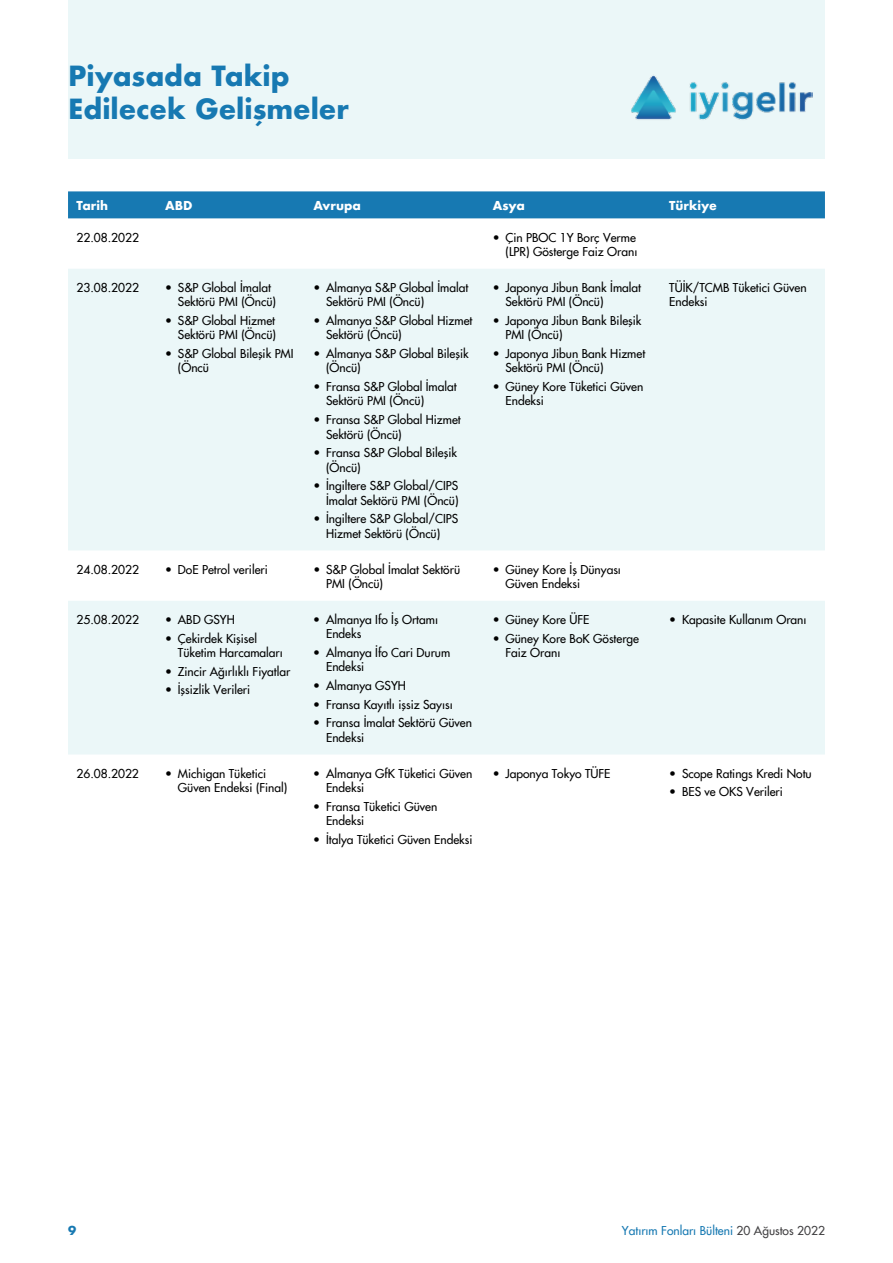
<style>
.page{position:relative;width:893px;height:1263px;background:#fff}
.page>*{position:absolute;margin:0;border:0;box-sizing:border-box;transform-origin:0 0}
.t1{font:700 27px/32.4px "Futura";color:#1779b2}
.t2{font:12px/14.4px "Futura";color:#000}
.t3{font:12px "Futura";color:#1779b2}
.t4{font:700 12px "Futura";color:#fff}
.t5{font:700 12px "Futura";color:#1779b2}
.s1{color:#414042}
</style>
<div class="page">
<div style="left:68px;top:0;width:757px;height:158px;background:#ebf7f8"></div>
<img style="left:631px;top:75px;width:181px;height:45px">
<div style="left:68px;top:191px;width:757px;height:27px;background:#1779b2"></div>
<svg style="left:68px;top:269px;width:757px;height:485px;background:#edf7f8"></svg>
<h1 class="t1" style="left:68px;top:60px;width:282px">Piyasada Takip<br>Edilecek Gelişmeler</h1>
<p class="t4" style="left:77px;top:197px;width:33px">Tarih</p>
<p class="t4" style="left:165px;top:197px;width:29px">ABD</p>
<p class="t4" style="left:313px;top:197px;width:49px">Avrupa</p>
<p class="t4" style="left:493px;top:197px;width:34px">Asya</p>
<p class="t4" style="left:669px;top:197px;width:49px">Türkiye</p>
<p class="t2" style="left:77px;top:230px;width:64px">22.08.2022</p>
<p class="t2" style="left:493px;top:230px;width:146px;text-align:right">• Çin PBOC 1Y Borç Verme (LPR) Gösterge Faiz Oranı</p>
<p class="t2" style="left:77px;top:280px;width:64px">23.08.2022</p>
<p class="t2" style="left:178px;top:280px;width:100px;text-indent:-13px">• S&amp;P Global İmalat<br>Sektörü PMI (Öncü)</p>
<p class="t2" style="left:165px;top:313px;width:112px;text-align:right">• S&amp;P Global Hizmet<br>Sektörü PMI (Öncü)</p>
<p class="t2" style="left:178px;top:346px;width:117px;text-indent:-13px">• S&amp;P Global Bileşik PMI (Öncü</p>
<p class="t2" style="left:669px;top:280px;width:139px">TÜİK/TCMB Tüketici Güven<br>Endeksi</p>
<p class="t2" style="left:505px;top:280px;width:137px;text-indent:-13px">• Japonya Jibun Bank İmalat<br>Sektörü PMI (Öncü)</p>
<p class="t2" style="left:505px;top:313px;width:137px;text-indent:-13px">• Japonya Jibun Bank Bileşik<br>PMI (Öncü)</p>
<p class="t2" style="left:505px;top:346px;width:141px;text-indent:-13px">• Japonya Jibun Bank Hizmet<br>Sektörü PMI (Öncü)</p>
<p class="t2" style="left:505px;top:379px;width:139px;text-indent:-13px">• Güney Kore Tüketici Güven<br>Endeksi</p>
<p class="t2" style="left:326px;top:280px;width:144px;text-indent:-13px">• Almanya S&amp;P Global İmalat<br>Sektörü PMI (Öncü)</p>
<p class="t2" style="left:326px;top:313px;width:148px;text-indent:-13px">• Almanya S&amp;P Global Hizmet<br>Sektörü (Öncü)</p>
<p class="t2" style="left:326px;top:346px;width:144px;text-indent:-13px">• Almanya S&amp;P Global Bileşik (Öncü)</p>
<p class="t2" style="left:326px;top:379px;width:132px;text-indent:-13px">• Fransa S&amp;P Global İmalat<br>Sektörü PMI (Öncü)</p>
<p class="t2" style="left:326px;top:412px;width:136px;text-indent:-13px">• Fransa S&amp;P Global Hizmet<br>Sektörü (Öncü)</p>
<p class="t2" style="left:326px;top:445px;width:132px;text-indent:-13px">• Fransa S&amp;P Global Bileşik (Öncü)</p>
<p class="t2" style="left:313px;top:478px;width:147px;text-align:right">• İngiltere S&amp;P Global/CIPS<br>İmalat Sektörü PMI (Öncü)</p>
<p class="t2" style="left:313px;top:511px;width:146px;text-align:center">• İngiltere S&amp;P Global/CIPS<br>Hizmet Sektörü (Öncü)</p>
<p class="t2" style="left:77px;top:562px;width:64px">24.08.2022</p>
<p class="t2" style="left:165px;top:562px;width:104px">• DoE Petrol verileri</p>
<p class="t2" style="left:326px;top:562px;width:136px;text-indent:-13px">• S&amp;P Global İmalat Sektörü<br>PMI (Öncü)</p>
<p class="t2" style="left:505px;top:562px;width:117px;text-indent:-13px">• Güney Kore İş Dünyası<br>Güven Endeksi</p>
<p class="t2" style="left:76px;top:612px;width:64px">25.08.2022</p>
<p class="t2" style="left:165px;top:612px;width:71px">• ABD GSYH</p>
<p class="t2" style="left:178px;top:631px;width:107px;text-indent:-13px">• Çekirdek Kişisel<br>Tüketim Harcamaları</p>
<p class="t2" style="left:165px;top:664px;width:127px">• Zincir Ağırlıklı Fiyatlar</p>
<p class="t2" style="left:165px;top:682px;width:87px">• İşsizlik Verileri</p>
<p class="t2" style="left:493px;top:612px;width:98px">• Güney Kore ÜFE</p>
<p class="t2" style="left:505px;top:631px;width:135px;text-indent:-13px">• Güney Kore BoK Gösterge<br>Faiz Oranı</p>
<p class="t2" style="left:326px;top:612px;width:114px;text-indent:-13px">• Almanya Ifo İş Ortamı<br>Endeks</p>
<p class="t2" style="left:326px;top:645px;width:126px;text-indent:-13px">• Almanya İfo Cari Durum<br>Endeksi</p>
<p class="t2" style="left:313px;top:678px;width:94px">• Almanya GSYH</p>
<p class="t2" style="left:313px;top:697px;width:141px">• Fransa Kayıtlı işsiz Sayısı</p>
<p class="t2" style="left:326px;top:716px;width:147px;text-indent:-13px">• Fransa İmalat Sektörü Güven<br>Endeksi</p>
<p class="t2" style="left:669px;top:612px;width:139px">• Kapasite Kullanım Oranı</p>
<p class="t2" style="left:76px;top:766px;width:64px">26.08.2022</p>
<p class="t2" style="left:178px;top:766px;width:111px;text-indent:-13px">• Michigan Tüketici<br>Güven Endeksi (Final)</p>
<p class="t2" style="left:326px;top:766px;width:148px;text-indent:-13px">• Almanya GfK Tüketici Güven<br>Endeksi</p>
<p class="t2" style="left:326px;top:799px;width:113px;text-indent:-13px">• Fransa Tüketici Güven<br>Endeksi</p>
<p class="t2" style="left:313px;top:832px;width:161px">• İtalya Tüketici Güven Endeksi</p>
<p class="t2" style="left:493px;top:766px;width:119px">• Japonya Tokyo TÜFE</p>
<p class="t2" style="left:669px;top:766px;width:144px">• Scope Ratings Kredi Notu</p>
<p class="t2" style="left:669px;top:784px;width:115px">• BES ve OKS Verileri</p>
<p class="t5" style="left:68px;top:1222px;width:10px">9</p>
<p class="t3" style="left:622px;top:1223px;width:205px">Yatırım Fonları Bülteni <span class="s1">20 Ağustos 2022</span></p>
</div>
